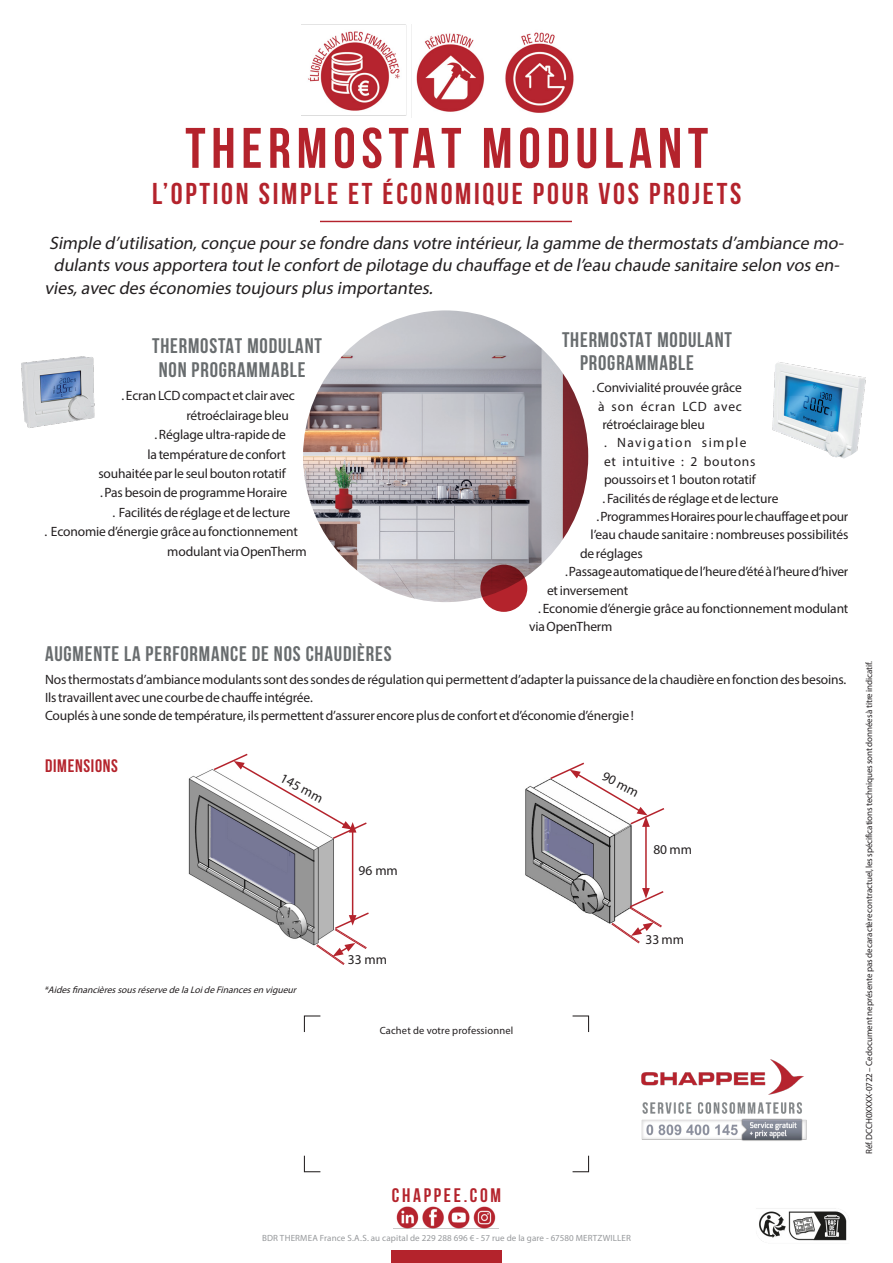
<style>
.page{position:relative;width:893px;height:1263px;background:#fff}
.page>*{position:absolute;margin:0;border:0;box-sizing:border-box;transform-origin:0 0}
.Titre_rubrique{font:700 57px "Bebas Neue";letter-spacing:.1em;color:#b4232c}
.Titre_rubrique-2{font:700 30px "Bebas Neue";letter-spacing:.09em;color:#b4232c}
.PETIT_TITRE{font:700 21px/23.9px "Bebas Neue";letter-spacing:.04em;color:#686c6e;text-align:center}
.t1{font:700 19.5px "Bebas Neue";letter-spacing:.14em;color:#b4232c}
.CHAPÔ{font:italic 18px "Myriad Pro";color:#231f20}
.PETIT_TITRE-2{font:700 18px "Bebas Neue";letter-spacing:.04em;color:#b4232c}
.BODY_9pt{font:13.5px/19.4px "Myriad Pro";letter-spacing:-.01em;color:#231f20}
.BODY_9pt-2{font:13.5px/18.5px "Myriad Pro";letter-spacing:.055em;color:#231f20}
.BODY_9pt-3{font:13.5px "Myriad Pro";letter-spacing:.065em;color:#231f20}
.t2{font:10.5px "Myriad Pro";letter-spacing:.015em;color:#231f20}
.t3{font:italic 9.6px "Myriad Pro";color:#231f20}
.BODY_9pt-4{font:9px "Myriad Pro";letter-spacing:-.01em;color:#231f20}
.t4{font:9px "Myriad Pro";letter-spacing:.02em;color:#97999c}
</style>
<div class="page">
<img style="left:303px;top:310px;width:285px;height:292px">
<div style="left:391px;top:1251px;width:111px;height:12px;background:#b4232c"></div>
<svg style="left:303px;top:1015px;width:18px;height:17px"></svg>
<svg style="left:572px;top:1015px;width:18px;height:17px"></svg>
<svg style="left:303px;top:1155px;width:18px;height:18px"></svg>
<svg style="left:572px;top:1155px;width:18px;height:18px"></svg>
<img style="left:641px;top:1059px;width:166px;height:82px">
<svg style="left:480px;top:565px;width:47px;height:47px;background:#971f27"></svg>
<img style="left:21px;top:356px;width:74px;height:72px">
<img style="left:772px;top:362px;width:94px;height:97px">
<img style="left:301px;top:24px;width:273px;height:94px">
<img style="left:394px;top:1206px;width:105px;height:23px">
<img style="left:188px;top:769px;width:146px;height:177px">
<img style="left:525px;top:779px;width:107px;height:145px">
<hr style="left:352px;top:830px;width:1px;height:87px;background:#b4232c">
<svg style="left:212px;top:753px;width:155px;height:87px"></svg>
<svg style="left:316px;top:911px;width:53px;height:54px"></svg>
<hr style="left:645px;top:824px;width:2px;height:66px;background:#b4232c">
<svg style="left:549px;top:762px;width:116px;height:65px"></svg>
<svg style="left:611px;top:888px;width:53px;height:56px"></svg>
<hr style="left:320px;top:221px;width:252px;height:1px;background:#b4232c">
<img style="left:756px;top:1208px;width:91px;height:33px">
<p class="Titre_rubrique" style="left:185px;top:117px;width:524px">THERMOSTAT MODULANT</p>
<p class="Titre_rubrique-2" style="left:152px;top:177px;width:591px">L’OPTION SIMPLE ET ÉCONOMIQUE POUR VOS PROJETS</p>
<p class="CHAPÔ" style="left:49px;top:232px;width:799px">Simple d’utilisation,conçue pourse fondre dans votre intérieur,la gamme de thermostats d’ambiance mo-</p>
<p class="CHAPÔ" style="left:54px;top:254px;width:791px">dulants vous apportera toutle confortde pilotage du chauffage etde l’eau chaude sanitaire selon vos en-</p>
<p class="CHAPÔ" style="left:44px;top:277px;width:393px">vies,avec des économies toujours plus importantes.</p>
<p class="PETIT_TITRE" style="left:152px;top:333px;width:171px">THERMOSTAT MODULANT<br>NON PROGRAMMABLE</p>
<p class="BODY_9pt" style="left:186px;top:386px;width:110px;text-indent:-65px">. Ecran LCD compact et clair avec rétroéclairage bleu</p>
<p class="BODY_9pt" style="left:98px;top:425px;width:189px;text-align:right">. Réglage ultra-rapide de<br>la température de confort souhaitée par le seul bouton rotatif</p>
<p class="BODY_9pt" style="left:100px;top:483px;width:189px">. Pas besoin de programme Horaire</p>
<p class="BODY_9pt" style="left:113px;top:502px;width:179px">. Facilités de réglage et de lecture</p>
<p class="BODY_9pt" style="left:167px;top:522px;width:141px;text-indent:-123px">. Economie d’énergie grâce au fonctionnement modulant via OpenTherm</p>
<p class="PETIT_TITRE" style="left:580px;top:328px;width:153px;line-height:23px;text-align:left;text-indent:-18px">THERMOSTAT MODULANT<br>PROGRAMMABLE</p>
<p class="BODY_9pt" style="left:592px;top:378px;width:151px">. Convivialité prouvée grâce</p>
<p class="BODY_9pt-3" style="left:598px;top:398px;width:146px">à son écran LCD avec</p>
<p class="BODY_9pt" style="left:602px;top:415px;width:104px">rétroéclairage bleu</p>
<p class="BODY_9pt-2" style="left:604px;top:433px;width:153px">. Navigation simple et intuitive : 2 boutons poussoirs et 1 bouton rotatif</p>
<p class="BODY_9pt" style="left:602px;top:488px;width:177px">. Facilités de réglage et de lecture</p>
<p class="BODY_9pt" style="left:596px;top:506px;width:253px">. Programmes Horaires pour le chauffage et pour</p>
<p class="BODY_9pt" style="left:590px;top:525px;width:260px">l’eau chaude sanitaire : nombreuses possibilités</p>
<p class="BODY_9pt" style="left:580px;top:543px;width:64px">de réglages</p>
<p class="BODY_9pt" style="left:547px;top:562px;width:303px;line-height:18.5px;text-indent:18px">. Passage automatique de l’heure d’été à l’heure d’hiver et inversement</p>
<p class="BODY_9pt" style="left:529px;top:599px;width:321px;line-height:18.5px;text-indent:9px">. Economie d’énergie grâce au fonctionnement modulant via OpenTherm</p>
<p class="PETIT_TITRE" style="left:45px;top:642px;width:348px">AUGMENTE LA PERFORMANCE DE NOS CHAUDIÈRES</p>
<p class="BODY_9pt" style="left:45px;top:669px;width:803px">Nos thermostats d’ambiance modulants sont des sondes de régulation qui permettent d’adapter la puissance de la chaudière en fonction des besoins.</p>
<p class="BODY_9pt" style="left:45px;top:687px;width:269px">Ils travaillent avec une courbe de chauffe intégrée.</p>
<p class="BODY_9pt" style="left:45px;top:705px;width:590px">Couplés à une sonde de température, ils permettent d’assurer encore plus de confort et d’économie d’énergie !</p>
<p class="PETIT_TITRE-2" style="left:45px;top:756px;width:74px">DIMENSIONS</p>
<p class="BODY_9pt" style="left:286px;top:768px;width:48px;rotate:28deg">145 mm</p>
<p class="BODY_9pt" style="left:359px;top:860px;width:41px">96 mm</p>
<p class="t3" style="left:44px;top:984px;width:257px">*AidesfinancièressousréservedelaLoideFinancesenvigueur</p>
<p class="BODY_9pt" style="left:348px;top:950px;width:41px">33 mm</p>
<p class="t2" style="left:380px;top:1024px;width:135px">Cachet de votre professionnel</p>
<p class="BODY_9pt" style="left:608px;top:766px;width:41px;rotate:28deg">90 mm</p>
<p class="BODY_9pt" style="left:653px;top:839px;width:40px">80 mm</p>
<p class="BODY_9pt" style="left:645px;top:929px;width:40px">33 mm</p>
<p class="t1" style="left:392px;top:1184px;width:111px">CHAPPEE.COM</p>
<p class="t4" style="left:262px;top:1232px;width:370px">BDR THERMEA France S.A.S. au capital de 229 288 696 € - 57 rue de la gare - 67580 MERTZWILLER</p>
<p class="BODY_9pt-4" style="left:863px;top:1154px;width:495px;rotate:-90deg">Réf. DCCH0XXXX-0722 – Ce document ne présente pas de caractère contractuel, les spécifications techniques sont données à titre indicatif.</p>
</div>
